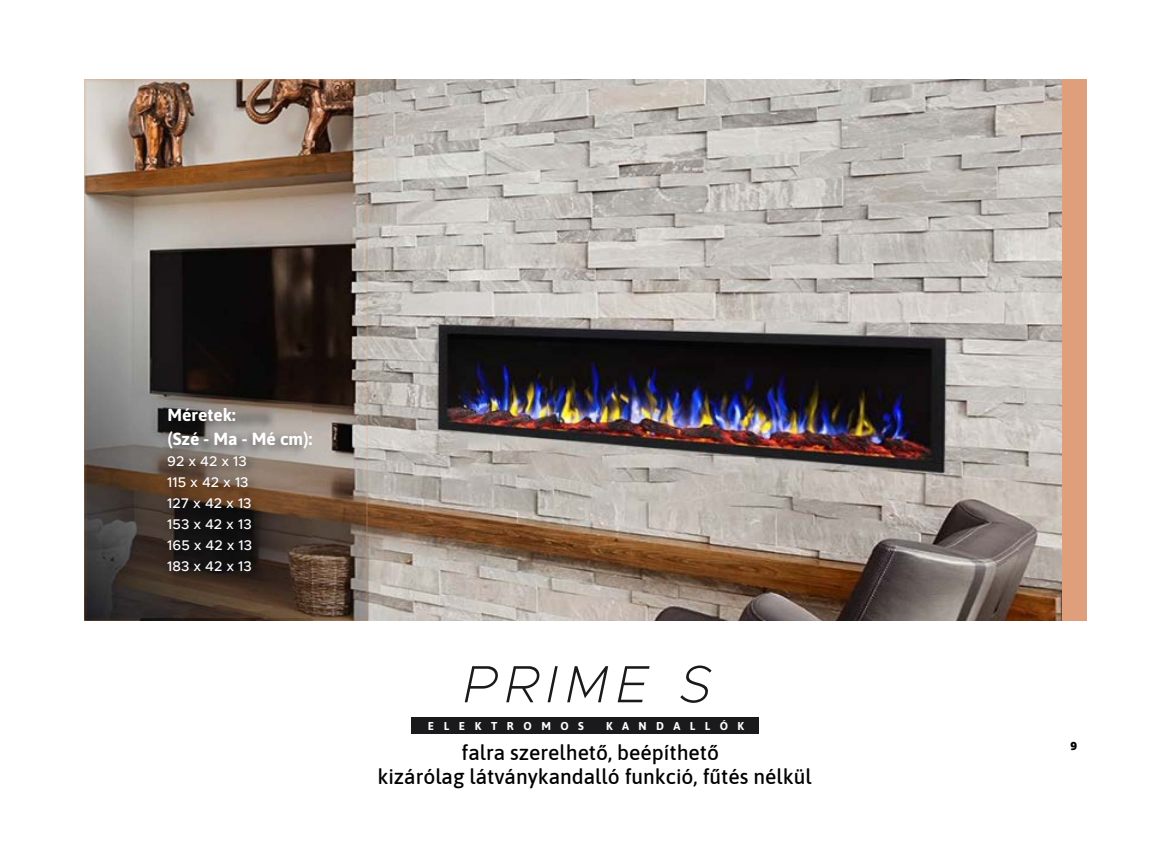
<style>
.page{position:relative;width:1171px;height:864px;background:#fff}
.page>*{position:absolute;margin:0;border:0;box-sizing:border-box;transform-origin:0 0}
.t1{font:italic 200 52.5px "Metropolis";letter-spacing:.15em;color:#1a1a1c}
.t2{font:500 21px/24.2px "Asap";color:#000;text-align:center}
.t3{font:700 17.5px/24.5px "Asap";color:#fff}
.t4{font:500 14px/21px "Metropolis";color:#fff}
.t5{font:700 11.38px "Asap";letter-spacing:.85em;color:#fff}
.t6{font:800 11.38px "Open Sans";color:#000}
</style>
<div class="page">
<img style="left:368px;top:79px;width:694px;height:541px">
<div style="left:1062px;top:79px;width:24px;height:541px;background:#de9f7a"></div>
<div style="left:412px;top:717px;width:347px;height:16px;background:#1a1a1c"></div>
<img style="left:142px;top:134px;width:169px;height:323px">
<img style="left:142px;top:457px;width:56px;height:161px">
<img style="left:198px;top:582px;width:113px;height:36px">
<img style="left:84px;top:620px;width:284px;height:1px">
<img style="left:84px;top:79px;width:284px;height:54px">
<img style="left:141px;top:618px;width:171px;height:2px">
<img style="left:85px;top:80px;width:282px;height:54px">
<img style="left:311px;top:133px;width:56px;height:486px">
<img style="left:85px;top:133px;width:57px;height:486px">
<img style="left:163px;top:404px;width:148px;height:178px">
<p class="t3" style="left:167px;top:401px;width:146px">Méretek:<br>(Szé - Ma - Mé cm):</p>
<p class="t4" style="left:167px;top:450px;width:86px">92 x 42 x 13<br>115 x 42 x 13<br>127 x 42 x 13<br>153 x 42 x 13<br>165 x 42 x 13<br>183 x 42 x 13</p>
<h1 class="t1" style="left:463px;top:651px;width:250px">PRIME S</h1>
<p class="t5" style="left:428px;top:718px;width:158px">ELEKTROM O S</p>
<p class="t5" style="left:606px;top:718px;width:139px">K A N D A L L Ó K</p>
<p class="t2" style="left:377px;top:738px;width:436px">falra szerelhető, beépíthető<br>kizárólag látványkandalló funkció, fűtés nélkül</p>
<p class="t6" style="left:1070px;top:736px;width:8px">9</p>
</div>
